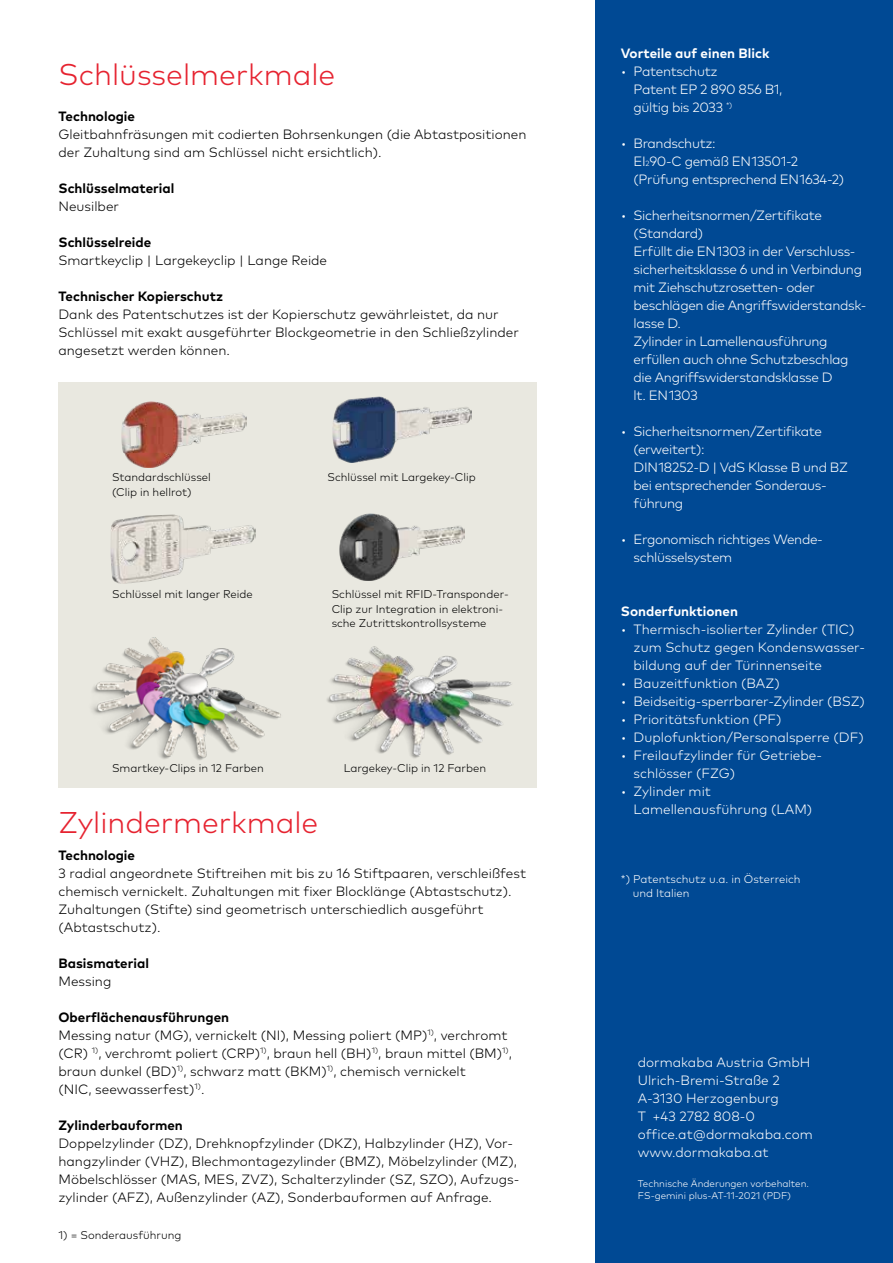
<style>
.page{position:relative;width:893px;height:1263px;background:#fff}
.page>*{position:absolute;margin:0;border:0;box-sizing:border-box;transform-origin:0 0}
.t1{font:300 30px "Mark Pro";color:#e62330}
.t2{font:300 13.5px/18px "Mark Pro";color:#000}
.t3{font:300 13.5px/18px "Mark Pro";letter-spacing:-.025em;color:#fff}
.t4{font:300 13.5px/18px "Mark Pro";color:#fff}
.t5{font:700 13.5px "Mark Pro";color:#000}
.t6{font:700 13.5px "Mark Pro";color:#fff}
.t7{font:300 11.25px/14.2px "Mark Pro";color:#000}
.t8{font:300 11.25px/14.2px "Mark Pro";color:#fff}
.t9{font:300 9.75px/12px "Mark Pro";color:#fff}
.s1{font-weight:700}
.s2{font-size:7.5px}
</style>
<div class="page">
<div style="left:595px;top:0;width:298px;height:1263px;background:#004994"></div>
<div style="left:58px;top:382px;width:479px;height:405px;background:#e9e8e0"></div>
<img style="left:122px;top:401px;width:124px;height:67px">
<img style="left:333px;top:396px;width:139px;height:67px">
<img style="left:110px;top:514px;width:145px;height:70px">
<img style="left:339px;top:513px;width:125px;height:67px">
<img style="left:92px;top:637px;width:189px;height:123px">
<img style="left:327px;top:646px;width:186px;height:112px">
<h1 class="t1" style="left:58px;top:52px;width:278px">Schlüsselmerkmale</h1>
<p class="t5" style="left:58px;top:106px;width:78px">Technologie</p>
<p class="t2" style="left:58px;top:125px;width:469px">Gleitbahnfräsungen mit codierten Bohrsenkungen (die Abtastpositionen der Zuhaltung sind am Schlüssel nicht ersichtlich).</p>
<p class="t5" style="left:58px;top:178px;width:118px">Schlüsselmaterial</p>
<p class="t2" style="left:58px;top:197px;width:62px">Neusilber</p>
<p class="t5" style="left:58px;top:232px;width:94px">Schlüsselreide</p>
<p class="t2" style="left:58px;top:251px;width:270px">Smartkeyclip | Largekeyclip | Lange Reide</p>
<p class="t5" style="left:58px;top:286px;width:166px">Technischer Kopierschutz</p>
<p class="t2" style="left:58px;top:305px;width:462px">Dank des Patentschutzes ist der Kopierschutz gewährleistet, da nur<br>Schlüssel mit exakt ausgeführter Blockgeometrie in den Schließzylinder angesetzt werden können.</p>
<p class="t7" style="left:112px;top:469px;width:100px">Standardschlüssel (Clip in hellrot)</p>
<p class="t7" style="left:112px;top:586px;width:142px">Schlüssel mit langer Reide</p>
<p class="t7" style="left:327px;top:469px;width:150px">Schlüssel mit Largekey-Clip</p>
<p class="t7" style="left:332px;top:586px;width:179px">Schlüssel mit RFID-Transponder-<br>Clip zur Integration in elektroni&shy;sche Zutrittskontrollsysteme</p>
<p class="t7" style="left:112px;top:760px;width:153px">Smartkey-Clips in 12 Farben</p>
<p class="t7" style="left:344px;top:760px;width:144px">Largekey-Clip in 12 Farben</p>
<h1 class="t1" style="left:58px;top:799px;width:261px">Zylindermerkmale</h1>
<p class="t5" style="left:58px;top:844px;width:78px">Technologie</p>
<p class="t2" style="left:58px;top:863px;width:469px">3 radial angeordnete Stiftreihen mit bis zu 16 Stiftpaaren, verschleißfest chemisch vernickelt. Zuhaltungen mit fixer Blocklänge (Abtastschutz).<br>Zuhaltungen (Stifte) sind geometrisch unterschiedlich ausgeführt (Abtastschutz).</p>
<p class="t5" style="left:58px;top:952px;width:92px">Basismaterial</p>
<p class="t2" style="left:58px;top:971px;width:54px">Messing</p>
<p class="t2" style="left:58px;top:1007px;width:455px"><span class="s1">Oberflächenausführungen<br></span>Messing natur (MG), vernickelt (NI), Messing poliert (MP)<sup>1)</sup>, verchromt (CR) <sup>1)</sup>, verchromt poliert (CRP)<sup>1)</sup>, braun hell (BH)<sup>1)</sup>, braun mittel (BM)<sup>1)</sup>, braun dunkel (BD)<sup>1)</sup>, schwarz matt (BKM)<sup>1)</sup>, chemisch vernickelt<br>(NIC, seewasserfest)<sup>1)</sup>.</p>
<p class="t5" style="left:58px;top:1114px;width:126px">Zylinderbauformen</p>
<p class="t2" style="left:58px;top:1133px;width:462px">Doppelzylinder (DZ), Drehknopfzylinder (DKZ), Halbzylinder (HZ), Vor&shy;hangzylinder (VHZ), Blechmontagezylinder (BMZ), Möbelzylinder (MZ), Möbelschlösser (MAS, MES, ZVZ), Schalterzylinder (SZ, SZO), Aufzugs&shy;zylinder (AFZ), Außenzylinder (AZ), Sonderbauformen auf Anfrage.</p>
<p class="t7" style="left:58px;top:1227px;width:124px">1) = Sonderausführung</p>
<p class="t6" style="left:621px;top:43px;width:150px">Vorteile auf einen Blick</p>
<p class="t3" style="left:634px;top:62px;width:150px;text-indent:-13px">• Patentschutz<br>Patent EP 2 890 856 B1, gültig bis 2033 <sup>*)</sup></p>
<p class="t3" style="left:634px;top:134px;width:212px;text-indent:-13px">• Brandschutz:<br>EI<span class="s2">2</span>90-C gemäß EN 13501-2 (Prüfung entsprechend EN 1634-2)</p>
<p class="t3" style="left:634px;top:206px;width:234px;text-indent:-13px">• Sicherheitsnormen/Zertifikate (Standard)<br>Erfüllt die EN 1303 in der Verschluss&shy;sicherheitsklasse 6 und in Verbindung mit Ziehschutzrosetten- oder beschlägen die Angriffswiderstandsk&shy;lasse D.<br>Zylinder in Lamellenausführung erfüllen auch ohne Schutzbeschlag die Angriffswiderstandsklasse D<br>lt. EN 1303</p>
<p class="t3" style="left:634px;top:422px;width:216px;text-indent:-13px">• Sicherheitsnormen/Zertifikate (erweitert):<br>DIN 18252-D | VdS Klasse B und BZ bei entsprechender Sonderaus&shy;führung</p>
<p class="t3" style="left:634px;top:530px;width:191px;text-indent:-13px">• Ergonomisch richtiges Wende&shy;schlüsselsystem</p>
<p class="t6" style="left:621px;top:601px;width:119px">Sonderfunktionen</p>
<p class="t4" style="left:634px;top:620px;width:233px;text-indent:-13px">• Thermisch-isolierter Zylinder (TIC) zum Schutz gegen Kondenswasser&shy;bildung auf der Türinnenseite</p>
<p class="t4" style="left:621px;top:674px;width:160px">• Bauzeitfunktion (BAZ)</p>
<p class="t3" style="left:621px;top:692px;width:246px">• Beidseitig-sperrbarer-Zylinder (BSZ)</p>
<p class="t4" style="left:621px;top:710px;width:162px">• Prioritätsfunktion (PF)</p>
<p class="t4" style="left:621px;top:728px;width:244px">• Duplofunktion/Personalsperre (DF)</p>
<p class="t4" style="left:634px;top:746px;width:190px;text-indent:-13px">• Freilaufzylinder für Getriebe&shy;schlösser (FZG)</p>
<p class="t4" style="left:634px;top:782px;width:180px;text-indent:-13px">• Zylinder mit<br>Lamellenausführung (LAM)</p>
<p class="t8" style="left:633px;top:871px;width:169px;text-indent:-12px">*) Patentschutz u.a. in Österreich und Italien</p>
<p class="t4" style="left:638px;top:1052px;width:176px">dormakaba Austria GmbH<br>Ulrich-Bremi-Straße 2<br>A-3130 Herzogenburg<br>T +43 2782 808-0 office.at@dormakaba.com www.dormakaba.at</p>
<p class="t9" style="left:638px;top:1176px;width:173px">Technische Änderungen vorbehalten.<br>FS-gemini plus-AT-11-2021 (PDF)</p>
</div>
